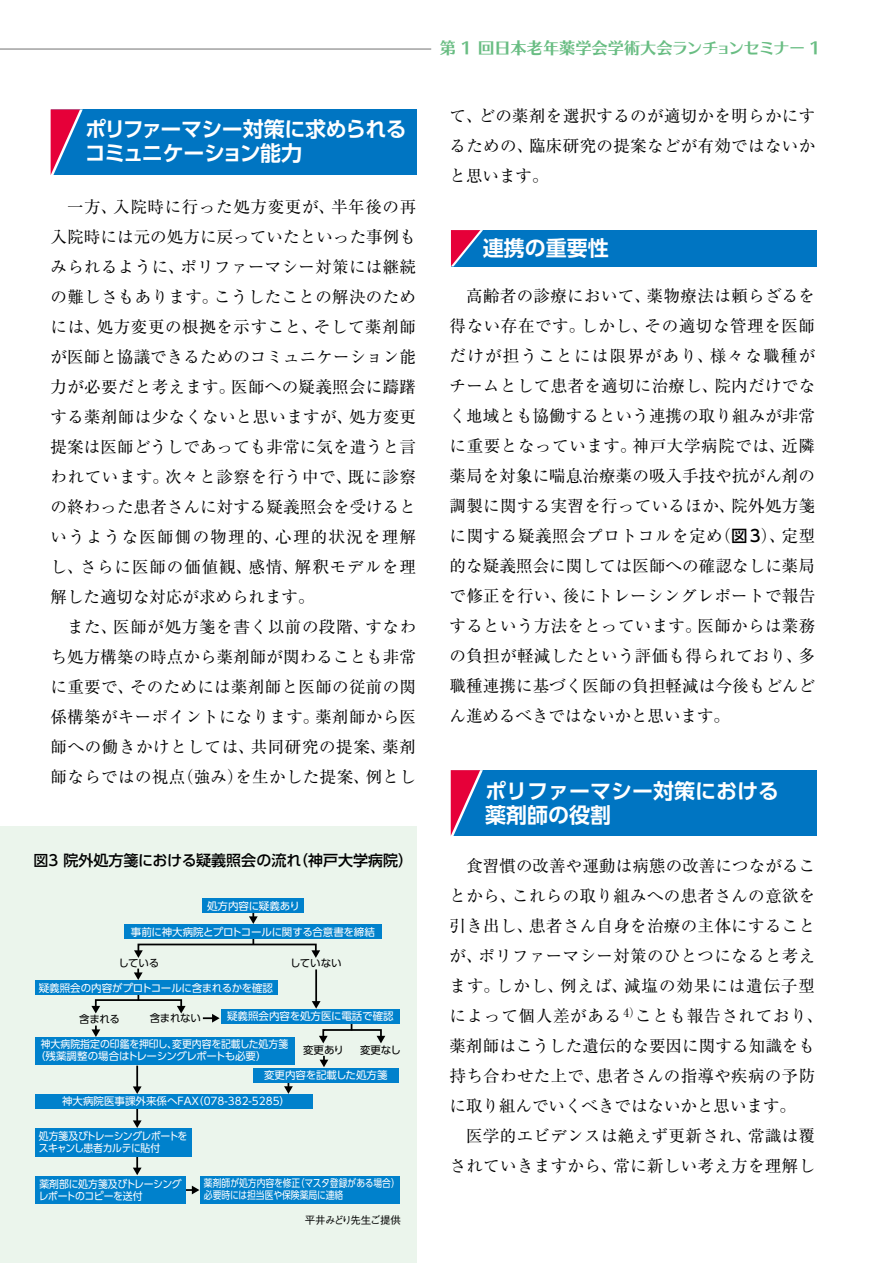
<style>
.page{position:relative;width:893px;height:1263px;background:#fff}
.page>*{position:absolute;margin:0;border:0;box-sizing:border-box;transform-origin:0 0}
.t1{font:700 21px/24px "UD Shin Go Pro De";letter-spacing:-.025em;color:#fff}
.t2{font:700 21px/24px "UD Shin Go Pro De";color:#fff}
.t3{font:16.5px/30px "Ryumin Pr 5";letter-spacing:.02em;color:#000}
.t4{font:16.2px "UD Typos 515 Std";color:#69bd83}
.t5{font:500 15px "UD Shin Go Pr 6 N";color:#000}
.t6{font:10.5px "UD Shin Go Pr 6 N";letter-spacing:-.005em;color:#fff}
.t7{font:10.5px/12px "UD Shin Go Pr 6 N";letter-spacing:-.005em;color:#fff;scale:.94 1}
.t8{font:10.5px "UD Shin Go Pr 6 N";letter-spacing:-.025em;color:#fff}
.t9{font:10.5px/12px "UD Shin Go Pr 6 N";letter-spacing:-.005em;color:#fff;scale:.84 1}
.t10{font:10.5px/12px "UD Shin Go Pr 6 N";letter-spacing:-.045em;color:#fff;scale:.94 1}
.t11{font:10.5px "UD Shin Go Pr 6 N";letter-spacing:-.03em;color:#000}
.t12{font:10.5px/12px "UD Shin Go Pr 6 N";letter-spacing:-.03em;color:#fff;scale:.94 1}
.t13{font:500 10.5px "Gothic BBB Pr 5";letter-spacing:-.07em;color:#000}
.s1{font-family:"UD Shin Go Pr 6 N";font-weight:500}
</style>
<div class="page">
<hr style="left:0;top:49px;width:431px;height:1px;background:#727171">
<div style="left:0;top:826px;width:416px;height:437px;background:#ebf5ec"></div>
<div style="left:451px;top:230px;width:366px;height:36px;background:#0075c2"></div>
<svg style="left:451px;top:230px;width:32px;height:36px"></svg>
<div style="left:51px;top:109px;width:365px;height:66px;background:#0075c2"></div>
<svg style="left:51px;top:109px;width:32px;height:66px"></svg>
<div style="left:451px;top:770px;width:365px;height:66px;background:#0075c2"></div>
<svg style="left:451px;top:770px;width:32px;height:66px"></svg>
<svg style="left:203px;top:1014px;width:17px;height:8px"></svg>
<hr style="left:163px;top:1189px;width:30px;height:2px;background:#000">
<svg style="left:192px;top:1186px;width:7px;height:8px"></svg>
<svg style="left:249px;top:913px;width:9px;height:11px"></svg>
<svg style="left:134px;top:968px;width:9px;height:12px"></svg>
<svg style="left:92px;top:1025px;width:8px;height:12px"></svg>
<svg style="left:320px;top:1056px;width:8px;height:11px"></svg>
<svg style="left:284px;top:1082px;width:9px;height:12px"></svg>
<hr style="left:315px;top:969px;width:2px;height:33px;background:#000">
<svg style="left:312px;top:1001px;width:9px;height:8px"></svg>
<hr style="left:136px;top:1065px;width:2px;height:23px;background:#000">
<svg style="left:133px;top:1086px;width:9px;height:8px"></svg>
<svg style="left:133px;top:1109px;width:9px;height:19px"></svg>
<svg style="left:133px;top:1157px;width:9px;height:18px"></svg>
<div style="left:138px;top:943px;width:179px;height:9px;border:2px solid #000"></div>
<svg style="left:134px;top:950px;width:9px;height:8px"></svg>
<svg style="left:311px;top:950px;width:9px;height:8px"></svg>
<svg style="left:252px;top:939px;width:2px;height:6px"></svg>
<div style="left:95px;top:999px;width:87px;height:9px;border:2px solid #000"></div>
<svg style="left:91px;top:1006px;width:9px;height:7px"></svg>
<svg style="left:177px;top:1006px;width:9px;height:7px"></svg>
<div style="left:322px;top:1029px;width:60px;height:9px;border:2px solid #000"></div>
<svg style="left:319px;top:1036px;width:9px;height:7px"></svg>
<svg style="left:377px;top:1036px;width:8px;height:7px"></svg>
<div style="left:202px;top:898px;width:101px;height:15px;background:#0081cc"></div>
<div style="left:124px;top:924px;width:258px;height:15px;background:#0081cc"></div>
<div style="left:35px;top:980px;width:243px;height:15px;background:#0081cc"></div>
<div style="left:221px;top:1009px;width:179px;height:15px;background:#0081cc"></div>
<div style="left:35px;top:1128px;width:156px;height:29px;background:#0081cc"></div>
<div style="left:35px;top:1176px;width:150px;height:28px;background:#0081cc"></div>
<div style="left:35px;top:1037px;width:259px;height:28px;background:#0081cc"></div>
<div style="left:200px;top:1176px;width:199px;height:28px;background:#0081cc"></div>
<div style="left:253px;top:1067px;width:146px;height:15px;background:#0081cc"></div>
<div style="left:35px;top:1094px;width:278px;height:15px;background:#0081cc"></div>
<p class="t1" style="left:85px;top:117px;width:324px">ポリファーマシー対策に求められるコミュニケーション能力</p>
<p class="t3" style="left:51px;top:191px;width:367px">　一方、入院時に行った処方変更が、半年後の再入院時には元の処方に戻っていたといった事例もみられるように、ポリファーマシー対策には継続の難しさもあります。こうしたことの解決のためには、処方変更の根拠を示すこと、そして薬剤師が医師と協議できるためのコミュニケーション能力が必要だと考えます。医師への疑義照会に躊躇する薬剤師は少なくないと思いますが、処方変更提案は医師どうしであっても非常に気を遣うと言われています。次々と診察を行う中で、既に診察の終わった患者さんに対する疑義照会を受けるというような医師側の物理的、心理的状況を理解し、さらに医師の価値観、感情、解釈モデルを理解した適切な対応が求められます。<br>　また、医師が処方箋を書く以前の段階、すなわち処方構築の時点から薬剤師が関わることも非常に重要で、そのためには薬剤師と医師の従前の関係構築がキーポイントになります。薬剤師から医師への働きかけとしては、共同研究の提案、薬剤師ならではの視点（強み）を生かした提案、例とし</p>
<p class="t5" style="left:33px;top:848px;width:381px">図3 院外処方箋における疑義照会の流れ（神戸大学病院）</p>
<p class="t6" style="left:207px;top:897px;width:94px">処方内容に疑義あり</p>
<p class="t8" style="left:131px;top:923px;width:245px">事前に神大病院とプロトコールに関する合意書を締結</p>
<p class="t11" style="left:119px;top:954px;width:42px">している</p>
<p class="t8" style="left:39px;top:979px;width:236px">疑義照会の内容がプロトコールに含まれるかを確認</p>
<p class="t11" style="left:290px;top:955px;width:53px">していない</p>
<p class="t11" style="left:79px;top:1010px;width:42px">含まれる</p>
<p class="t11" style="left:150px;top:1010px;width:53px">含まれない</p>
<p class="t6" style="left:227px;top:1008px;width:168px">疑義照会内容を処方医に電話で確認</p>
<p class="t7" style="left:35px;top:1038px;width:271px;text-indent:6px">神大病院指定の印鑑を押印し、変更内容を記載した処方箋（残薬調整の場合はトレーシングレポートも必要）</p>
<p class="t11" style="left:303px;top:1041px;width:43px">変更あり</p>
<p class="t11" style="left:360px;top:1041px;width:42px">変更なし</p>
<p class="t6" style="left:264px;top:1066px;width:125px">変更内容を記載した処方箋</p>
<p class="t6" style="left:62px;top:1093px;width:230px">神大病院医事課外来係へFAX（078-382-5285）</p>
<p class="t10" style="left:39px;top:1130px;width:160px">処方箋及びトレーシングレポートをスキャンし患者カルテに貼付</p>
<p class="t12" style="left:39px;top:1178px;width:154px">薬剤部に処方箋及びトレーシングレポートのコピーを送付</p>
<p class="t9" style="left:204px;top:1177px;width:235px">薬剤師が処方内容を修正（マスタ登録がある場合）必要時には担当医や保険薬局に連絡</p>
<p class="t13" style="left:305px;top:1211px;width:98px">平井みどり先生ご提供</p>
<p class="t4" style="left:440px;top:34px;width:383px">第 1 回日本老年薬学会学術大会ランチョンセミナー 1</p>
<p class="t3" style="left:450px;top:99px;width:367px;text-align:justify">て、どの薬剤を選択するのが適切かを明らかにするための、臨床研究の提案などが有効ではないかと思います。</p>
<p class="t2" style="left:483px;top:235px;width:127px">連携の重要性</p>
<p class="t3" style="left:450px;top:279px;width:367px;text-align:justify">　高齢者の診療において、薬物療法は頼らざるを得ない存在です。しかし、その適切な管理を医師だけが担うことには限界があり、様々な職種がチームとして患者を適切に治療し、院内だけでなく地域とも協働するという連携の取り組みが非常に重要となっています。神戸大学病院では、近隣薬局を対象に喘息治療薬の吸入手技や抗がん剤の調製に関する実習を行っているほか、院外処方箋に関する疑義照会プロトコルを定め（<span class="s1">図3</span>）、定型的な疑義照会に関しては医師への確認なしに薬局で修正を行い、後にトレーシングレポートで報告するという方法をとっています。医師からは業務の負担が軽減したという評価も得られており、多職種連携に基づく医師の負担軽減は今後もどんどん進めるべきではないかと思います。</p>
<p class="t2" style="left:485px;top:778px;width:295px">ポリファーマシー対策における薬剤師の役割</p>
<p class="t3" style="left:450px;top:849px;width:375px">　食習慣の改善や運動は病態の改善につながることから、これらの取り組みへの患者さんの意欲を引き出し、患者さん自身を治療の主体にすることが、ポリファーマシー対策のひとつになると考えます。しかし、例えば、減塩の効果には遺伝子型によって個人差がある<sup>4）</sup>ことも報告されており、薬剤師はこうした遺伝的な要因に関する知識をも持ち合わせた上で、患者さんの指導や疾病の予防に取り組んでいくべきではないかと思います。<br>　医学的エビデンスは絶えず更新され、常識は覆されていきますから、常に新しい考え方を理解し</p>
</div>
